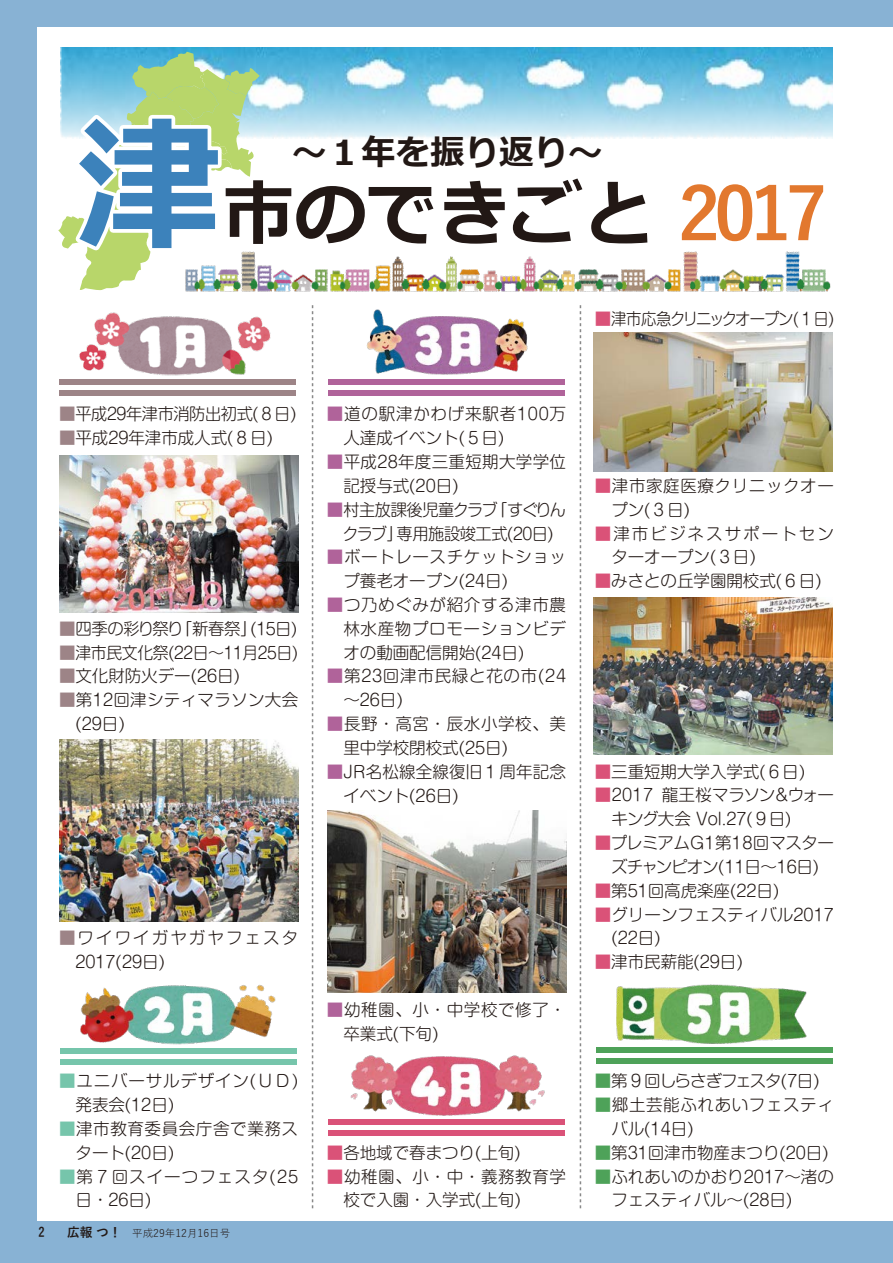
<style>
.page{position:relative;width:893px;height:1263px;background:#88b2d4}
.page>*{position:absolute;margin:0;border:0;box-sizing:border-box;transform-origin:0 0}
.t1{font:italic 700 72px "Meiryo";color:#221815}
.t2{font:italic 700 34.5px "Meiryo";color:#221815}
.t3{font:300 16.5px/23.9px "Shin M Go Pro";letter-spacing:-.005em;color:#221815}
.t4{font:300 16.5px/23.9px "Shin M Go Pro";letter-spacing:.035em;color:#221815}
.t5{font:300 16.5px/23.9px "Shin M Go Pro";letter-spacing:.015em;color:#221815}
.t6{font:300 16.5px/23.9px "Shin M Go Pro";letter-spacing:-.025em;color:#221815;text-align:center}
.t7{font:300 16.5px/23.9px "Shin M Go Pro";letter-spacing:.12em;color:#221815}
.t8{font:300 16.5px/23.9px "Shin M Go Pro";letter-spacing:-.035em;color:#221815;text-align:center}
.t9{font:300 16.5px/23.9px "Shin M Go Pro";letter-spacing:.045em;color:#221815}
.t10{font:300 16.5px/23.9px "Shin M Go Pro";letter-spacing:.05em;color:#221815}
.t11{font:300 16.5px/23.9px "Shin M Go Pro";letter-spacing:.06em;color:#221815}
.t12{font:300 16.5px/23.9px "Shin M Go Pro";letter-spacing:.04em;color:#221815}
.t13{font:300 16.5px "Shin M Go Pro";letter-spacing:-.025em;color:#221815;scale:.96 1}
.t14{font:300 16.5px "Shin M Go Pro";letter-spacing:-.085em;color:#221815;scale:.93 1}
.t15{font:300 16.5px "Shin M Go Pro";letter-spacing:-.07em;color:#221815}
.t16{font:700 13.5px "Yu Gothic";color:#221815;scale:.8 1}
.t17{font:10.5px "Yu Gothic";color:#221815}
.s1{font-size:145.5px;color:#e40073}
.s2{font-family:"Yu Gothic";font-style:normal}
.s3{color:#da5278}
.s4{color:#9d8487}
.s5{color:#76c5ab}
.s6{font-weight:700;font-size:12.75px}
.s7{color:#b0639a}
.s8{color:#4ea259}
</style>
<div class="page">
<div style="left:38px;top:27px;width:855px;height:1194px;background:#fff"></div>
<img style="left:60px;top:48px;width:772px;height:90px">
<svg style="left:312px;top:305px;width:1px;height:903px"></svg>
<svg style="left:580px;top:305px;width:1px;height:903px"></svg>
<img style="left:185px;top:251px;width:646px;height:41px">
<svg style="left:58px;top:52px;width:597px;height:239px"></svg>
<img style="left:59px;top:455px;width:239px;height:158px">
<img style="left:59px;top:740px;width:239px;height:181px">
<img style="left:350px;top:1055px;width:195px;height:61px">
<div style="left:328px;top:1119px;width:236px;height:16px;background:#da5278"></div>
<hr style="left:328px;top:1125px;width:236px;height:4px;background:#fff">
<img style="left:616px;top:984px;width:191px;height:60px">
<div style="left:596px;top:1047px;width:236px;height:16px;background:#4ea259"></div>
<hr style="left:596px;top:1053px;width:236px;height:4px;background:#fff">
<img style="left:594px;top:333px;width:239px;height:138px">
<img style="left:327px;top:811px;width:240px;height:181px">
<img style="left:594px;top:597px;width:239px;height:158px">
<div style="left:59px;top:379px;width:236px;height:16px;background:#9d8487"></div>
<hr style="left:59px;top:385px;width:236px;height:4px;background:#fff">
<img style="left:79px;top:312px;width:192px;height:64px">
<img style="left:80px;top:984px;width:196px;height:61px">
<div style="left:61px;top:1048px;width:236px;height:17px;background:#76c5ab"></div>
<div style="left:61px;top:1054px;width:236px;height:5px;background:#fff"></div>
<img style="left:366px;top:310px;width:162px;height:65px">
<div style="left:328px;top:379px;width:237px;height:16px;background:#b0639a"></div>
<hr style="left:328px;top:385px;width:237px;height:4px;background:#fff">
<h1 class="t1" style="left:77px;top:164px;width:752px"><span class="s1">津</span>市のできごと <span class="s2">2017</span></h1>
<h2 class="t2" style="left:292px;top:129px;width:312px">～１年を振り返り～</h2>
<p class="t14" style="left:595px;top:306px;width:259px"><span class="s3">■</span>津市応急クリニックオープン(１日)</p>
<p class="t6" style="left:59px;top:400px;width:239px"><span class="s4">■</span>平成29年津市消防出初式(８日)</p>
<p class="t3" style="left:59px;top:424px;width:215px"><span class="s4">■</span>平成29年津市成人式(８日)</p>
<p class="t6" style="left:59px;top:615px;width:240px"><span class="s4">■</span>四季の彩り祭り「新春祭」(15日)</p>
<p class="t13" style="left:59px;top:639px;width:251px"><span class="s4">■</span>津市民文化祭(22日～11月25日)</p>
<p class="t3" style="left:59px;top:662px;width:182px"><span class="s4">■</span>文化財防火デー(26日)</p>
<p class="t5" style="left:76px;top:686px;width:224px;text-indent:-17px"><span class="s4">■</span>第12回津シティマラソン大会(29日)</p>
<p class="t7" style="left:76px;top:924px;width:224px;text-indent:-17px"><span class="s4">■</span>ワイワイガヤガヤフェスタ<br>2017(29日)</p>
<p class="t10" style="left:76px;top:1067px;width:224px;text-indent:-17px"><span class="s5">■</span>ユニバーサルデザイン(ＵＤ)発表会(12日)</p>
<p class="t4" style="left:76px;top:1115px;width:224px;text-indent:-17px"><span class="s5">■</span>津市教育委員会庁舎で業務スタート(20日)</p>
<p class="t11" style="left:76px;top:1162px;width:224px;text-indent:-17px"><span class="s5">■</span>第７回スイーつフェスタ(25日・26日)</p>
<p class="t16" style="left:38px;top:1225px;width:9px">2</p>
<p class="t17" style="left:67px;top:1223px;width:165px"><span class="s6">広報 つ！</span> 平成29年12月16日号</p>
<p class="t9" style="left:343px;top:400px;width:224px;text-indent:-17px"><span class="s7">■</span>道の駅津かわげ来駅者100万人達成イベント(５日)</p>
<p class="t5" style="left:343px;top:448px;width:224px;text-indent:-17px"><span class="s7">■</span>平成28年度三重短期大学学位記授与式(20日)</p>
<p class="t6" style="left:327px;top:496px;width:241px"><span class="s7">■</span>村主放課後児童クラブ「すぐりんクラブ」専用施設竣工式(20日)</p>
<p class="t4" style="left:343px;top:543px;width:224px;text-indent:-17px"><span class="s7">■</span>ボートレースチケットショップ養老オープン(24日)</p>
<p class="t3" style="left:343px;top:591px;width:224px;text-align:justify;text-indent:-17px"><span class="s7">■</span>つ乃めぐみが紹介する津市農林水産物プロモーションビデオの動画配信開始(24日)</p>
<p class="t12" style="left:343px;top:662px;width:224px;text-indent:-17px"><span class="s7">■</span>第23回津市民緑と花の市(24～26日)</p>
<p class="t3" style="left:343px;top:710px;width:224px;text-indent:-17px"><span class="s7">■</span>長野・高宮・辰水小学校、美里中学校閉校式(25日)</p>
<p class="t3" style="left:343px;top:758px;width:224px;text-indent:-17px"><span class="s7">■</span>JR名松線全線復旧１周年記念イベント(26日)</p>
<p class="t4" style="left:343px;top:996px;width:224px;text-indent:-17px"><span class="s7">■</span>幼稚園、小・中学校で修了・卒業式(下旬)</p>
<p class="t3" style="left:327px;top:1138px;width:195px"><span class="s3">■</span>各地域で春まつり(上旬)</p>
<p class="t5" style="left:343px;top:1162px;width:224px;text-indent:-17px"><span class="s3">■</span>幼稚園、小・中・義務教育学校で入園・入学式(上旬)</p>
<p class="t4" style="left:611px;top:472px;width:224px;text-indent:-17px"><span class="s3">■</span>津市家庭医療クリニックオープン(３日)</p>
<p class="t7" style="left:611px;top:519px;width:224px;text-indent:-17px"><span class="s3">■</span>津市ビジネスサポートセンターオープン(３日)</p>
<p class="t3" style="left:595px;top:567px;width:228px"><span class="s3">■</span>みさとの丘学園開校式(６日)</p>
<p class="t3" style="left:595px;top:757px;width:212px"><span class="s3">■</span>三重短期大学入学式(６日)</p>
<p class="t3" style="left:611px;top:781px;width:224px;text-indent:-17px"><span class="s3">■</span>2017 龍王桜マラソン＆ウォーキング大会 Vol.27(９日)</p>
<p class="t8" style="left:595px;top:829px;width:241px"><span class="s3">■</span>プレミアムG１第18回マスターズチャンピオン(11日～16日)</p>
<p class="t3" style="left:595px;top:877px;width:186px"><span class="s3">■</span>第51回高虎楽座(22日)</p>
<p class="t3" style="left:611px;top:900px;width:224px;text-indent:-17px"><span class="s3">■</span>グリーンフェスティバル2017 (22日)</p>
<p class="t3" style="left:595px;top:948px;width:150px"><span class="s3">■</span>津市民薪能(29日)</p>
<p class="t15" style="left:595px;top:1068px;width:226px"><span class="s8">■</span>第９回しらさぎフェスタ(７日)</p>
<p class="t4" style="left:611px;top:1091px;width:224px;text-indent:-17px"><span class="s8">■</span>郷土芸能ふれあいフェスティバル(14日)</p>
<p class="t3" style="left:595px;top:1139px;width:235px"><span class="s8">■</span>第31回津市物産まつり(20日)</p>
<p class="t3" style="left:611px;top:1162px;width:224px;text-indent:-17px"><span class="s8">■</span>ふれあいのかおり2017～渚のフェスティバル～(28日)</p>
</div>
